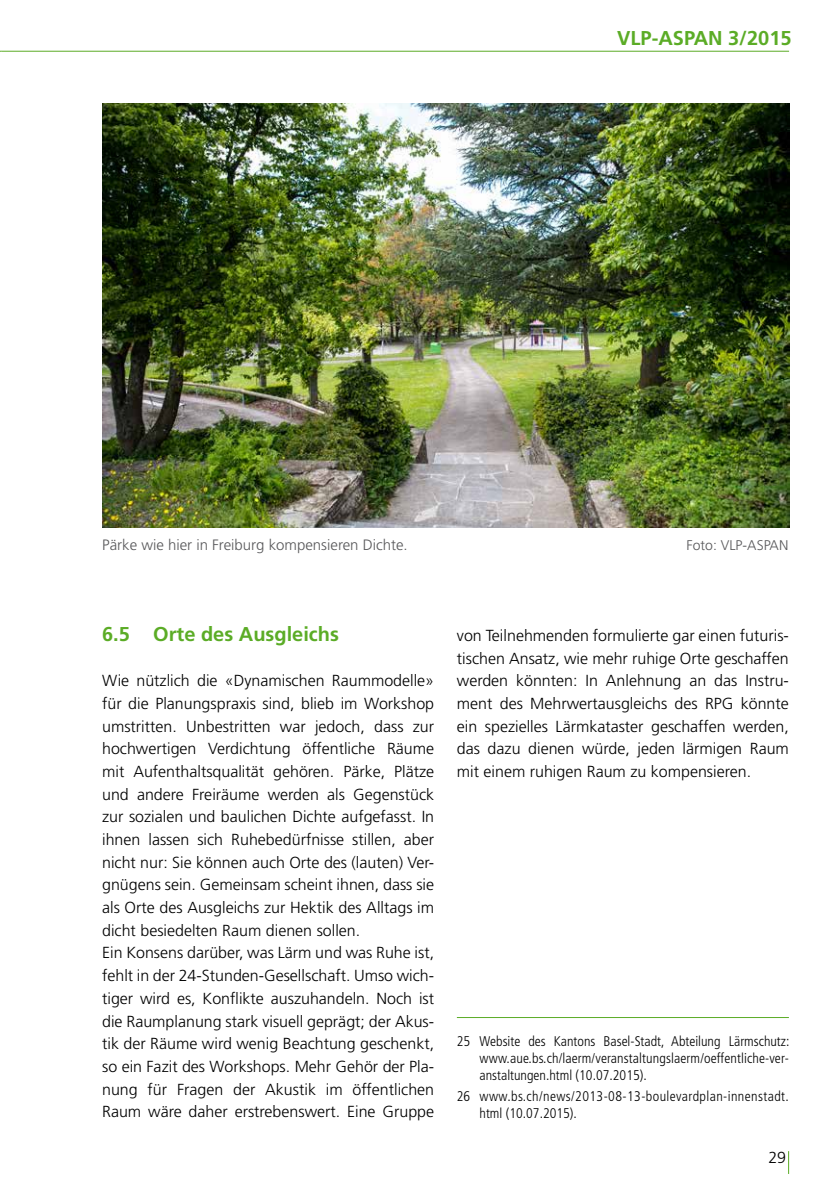
<style>
.page{position:relative;width:840px;height:1191px;background:#fff}
.page>*{position:absolute;margin:0;border:0;box-sizing:border-box;transform-origin:0 0}
.Untertitel_x_x{font:700 20px "Frutiger LT Std";color:#5bac26}
.Fliesstext{font:300 16px/22.6px "Frutiger LT Std";color:#000;text-align:justify}
.Legenden{font:300 15px "Frutiger LT Std";color:#58585a}
.Fussnote_erste{font:300 condensed 14px/16.8px "Frutiger LT Std";letter-spacing:.01em;color:#000;text-align:justify}
.Fussnote_normal{font:300 condensed 14px/16.8px "Frutiger LT Std";letter-spacing:.03em;color:#000}
.Legenden-2{font:300 14px "Frutiger LT Std";color:#58585a}
</style>
<div class="page">
<hr style="left:1px;top:51px;width:787px;height:1px;background:#5bac26">
<hr style="left:456px;top:1017px;width:332px;height:1px;background:#5bac26">
<img style="left:102px;top:103px;width:686px;height:424px">
<p class="Untertitel_x_x" style="left:617px;top:27px;width:176px">VLP-ASPAN 3/2015</p>
<p class="Legenden" style="left:102px;top:536px;width:307px">Pärke wie hier in Freiburg kompensieren Dichte.</p>
<p class="Legenden-2" style="left:686px;top:537px;width:103px">Foto: VLP-ASPAN</p>
<p class="Untertitel_x_x" style="left:102px;top:622px;width:238px">6.5 Orte des Ausgleichs</p>
<p class="Fliesstext" style="left:102px;top:669px;width:333px">Wie nützlich die «Dynamischen Raummodelle» für die Planungspraxis sind, blieb im Workshop umstritten. Unbestritten war jedoch, dass zur hochwertigen Verdichtung öffentliche Räume mit Aufenthaltsqualität gehören. Pärke, Plätze und andere Freiräume werden als Gegenstück zur sozialen und baulichen Dichte aufgefasst. In ihnen lassen sich Ruhebedürfnisse stillen, aber nicht nur: Sie können auch Orte des (lauten) Ver&shy;gnügens sein. Gemeinsam scheint ihnen, dass sie als Orte des Ausgleichs zur Hektik des Alltags im dicht besiedelten Raum dienen sollen.</p>
<p class="Fliesstext" style="left:102px;top:942px;width:333px">Ein Konsens darüber, was Lärm und was Ruhe ist, fehlt in der 24-Stunden-Gesellschaft. Umso wich&shy;tiger wird es, Konflikte auszuhandeln. Noch ist die Raumplanung stark visuell geprägt; der Akus&shy;tik der Räume wird wenig Beachtung geschenkt, so ein Fazit des Workshops. Mehr Gehör der Pla&shy;nung für Fragen der Akustik im öffentlichen Raum wäre daher erstrebenswert. Eine Gruppe</p>
<p class="Fliesstext" style="left:456px;top:624px;width:333px">von Teilnehmenden formulierte gar einen futuris&shy;tischen Ansatz, wie mehr ruhige Orte geschaffen werden könnten: In Anlehnung an das Instru&shy;ment des Mehrwertausgleichs des RPG könnte ein spezielles Lärmkataster geschaffen werden, das dazu dienen würde, jeden lärmigen Raum mit einem ruhigen Raum zu kompensieren.</p>
<p class="Fussnote_erste" style="left:479px;top:1033px;width:311px;text-indent:-23px">25 Website des Kantons Basel-Stadt, Abteilung Lärmschutz: www.aue.bs.ch/laerm/veranstaltungslaerm/oeffentliche-ver&shy;anstaltungen.html (10.07.2015).</p>
<p class="Fussnote_normal" style="left:479px;top:1087px;width:310px;text-indent:-23px">26 www.bs.ch/news/2013-08-13-boulevardplan-innenstadt. html (10.07.2015).</p>
<p class="Fliesstext" style="left:768px;top:1146px;width:19px">29</p>
</div>
